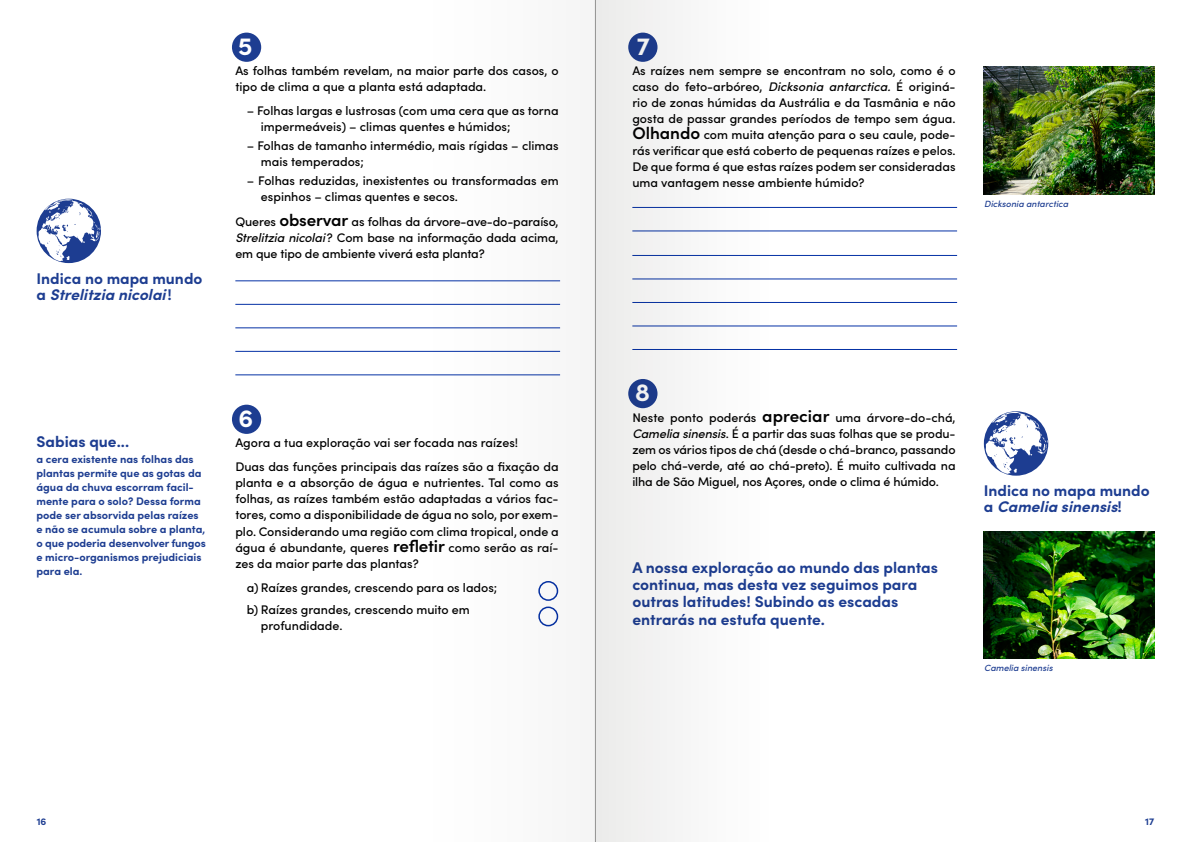
<style>
.page{position:relative;width:1191px;height:842px;background:#fff}
.page>*{position:absolute;margin:0;border:0;box-sizing:border-box;transform-origin:0 0}
.t1{font:700 25px "Sofia Pro";color:#fff}
.t2{font:700 15.6px/17.3px "Sofia Pro";color:#1d3d91}
.t3{font:700 15.5px/16px "Sofia Pro";color:#1d3d91}
.t4{font:500 12.5px/16px "Sofia Pro";color:#000}
.t5{font:700 11px/14px "Sofia Pro";color:#1d3d91}
.t6{font:700 9.9px "Sofia Pro";color:#1d3d91}
.t7{font:italic 500 9px "Sofia Pro";color:#1d3d91}
.s1{font-style:italic}
.s2{font-weight:600;font-size:17px}
</style>
<div class="page">
<div style="left:232px;top:33px;width:29px;height:29px;background:#1d3d91;border-radius:50%"></div>
<div style="left:232px;top:405px;width:29px;height:29px;background:#1d3d91;border-radius:50%"></div>
<hr style="left:632px;top:207px;width:325px;height:1px;background:#0531a5">
<hr style="left:632px;top:231px;width:325px;height:1px;background:#0531a5">
<hr style="left:632px;top:255px;width:325px;height:1px;background:#0531a5">
<hr style="left:632px;top:279px;width:325px;height:1px;background:#0531a5">
<hr style="left:632px;top:302px;width:325px;height:1px;background:#0531a5">
<hr style="left:632px;top:326px;width:325px;height:1px;background:#0531a5">
<hr style="left:632px;top:349px;width:325px;height:1px;background:#0531a5">
<hr style="left:235px;top:280px;width:325px;height:1px;background:#0531a5">
<hr style="left:235px;top:304px;width:325px;height:1px;background:#0531a5">
<hr style="left:235px;top:327px;width:325px;height:1px;background:#0531a5">
<hr style="left:235px;top:351px;width:325px;height:1px;background:#0531a5">
<hr style="left:235px;top:374px;width:325px;height:1px;background:#0531a5">
<svg style="left:37px;top:199px;width:64px;height:64px"></svg>
<img style="left:984px;top:67px;width:170px;height:127px">
<img style="left:984px;top:531px;width:170px;height:128px">
<svg style="left:984px;top:411px;width:64px;height:65px"></svg>
<img style="left:422px;top:0;width:346px;height:842px">
<p class="t3" style="left:37px;top:269px;width:167px">Indica no mapa mundo a <span class="s1">Strelitzia nicolai</span>!</p>
<h1 class="t1" style="left:238px;top:27px;width:16px">5</h1>
<p class="t4" style="left:235px;top:62px;width:325px">As folhas também revelam, na maior parte dos casos, o tipo de clima a que a planta está adaptada.</p>
<p class="t4" style="left:261px;top:102px;width:299px;text-indent:-14px">– Folhas largas e lustrosas (com uma cera que as torna impermeáveis) – climas quentes e húmidos;</p>
<p class="t4" style="left:261px;top:137px;width:299px;text-indent:-14px">– Folhas de tamanho intermédio, mais rígidas – climas mais temperados;</p>
<p class="t4" style="left:261px;top:172px;width:299px;text-indent:-14px">– Folhas reduzidas, inexistentes ou transformadas em espinhos – climas quentes e secos.</p>
<p class="t4" style="left:235px;top:213px;width:325px;text-align:justify">Queres <span class="s2">observar</span> as folhas da árvore-ave-do-paraíso, <span class="s1">Strelitzia nicolai</span> ? Com base na informação dada acima, em que tipo de ambiente viverá esta planta?</p>
<p class="t2" style="left:36px;top:431px;width:94px">Sabias que...</p>
<p class="t5" style="left:36px;top:452px;width:171px">a cera existente nas folhas das plantas permite que as gotas da água da chuva escorram facil&shy;mente para o solo? Dessa forma pode ser absorvida pelas raízes e não se acumula sobre a planta, o que poderia desenvolver fungos e micro-organismos prejudiciais para ela.</p>
<h1 class="t1" style="left:238px;top:399px;width:16px">6</h1>
<p class="t4" style="left:235px;top:430px;width:325px;line-height:24.5px">Agora a tua exploração vai ser focada nas raízes!<br>Duas das funções principais das raízes são a fixação da</p>
<p class="t4" style="left:235px;top:474px;width:325px;text-align:justify">planta e a absorção de água e nutrientes. Tal como as folhas, as raízes também estão adaptadas a vários fac&shy;tores, como a disponibilidade de água no solo, por exem&shy;plo. Considerando uma região com clima tropical, onde a água é abundante, queres <span class="s2">refletir</span> como serão as raí&shy;zes da maior parte das plantas?</p>
<p class="t4" style="left:247px;top:576px;width:252px;line-height:21.7px">a) Raízes grandes, crescendo para os lados; b) Raízes grandes, crescendo muito em</p>
<p class="t4" style="left:261px;top:616px;width:83px">profundidade.</p>
<h1 class="t1" style="left:637px;top:27px;width:14px">7</h1>
<p class="t4" style="left:632px;top:62px;width:325px;text-align:justify">As raízes nem sempre se encontram no solo, como é o caso do feto-arbóreo, <span class="s1">Dicksonia antarctica.</span> É originá&shy;rio de zonas húmidas da Austrália e da Tasmânia e não gosta de passar grandes períodos de tempo sem água.<br><span class="s2">Olhando</span> com muita atenção para o seu caule, pode&shy;rás verificar que está coberto de pequenas raízes e pelos.<br>De que forma é que estas raízes podem ser consideradas uma vantagem nesse ambiente húmido?</p>
<p class="t7" style="left:984px;top:197px;width:86px">Dicksonia antarctica</p>
<h1 class="t1" style="left:635px;top:373px;width:16px">8</h1>
<p class="t4" style="left:632px;top:408px;width:325px;text-align:justify">Neste ponto poderás <span class="s2">apreciar</span> uma árvore-do-chá, <span class="s1">Camelia sinensis</span>. É a partir das suas folhas que se produ&shy;zem os vários tipos de chá (desde o chá-branco, passando pelo chá-verde, até ao chá-preto). É muito cultivada na ilha de São Miguel, nos Açores, onde o clima é húmido.</p>
<p class="t2" style="left:632px;top:557px;width:307px">A nossa exploração ao mundo das plantas continua, mas desta vez seguimos para outras latitudes! Subindo as escadas entrarás na estufa quente.</p>
<p class="t3" style="left:984px;top:482px;width:167px">Indica no mapa mundo a <span class="s1">Camelia sinensis</span>!</p>
<p class="t7" style="left:984px;top:661px;width:70px">Camelia sinensis</p>
<p class="t6" style="left:37px;top:814px;width:11px">16</p>
<p class="t6" style="left:1145px;top:814px;width:11px">17</p>
</div>
